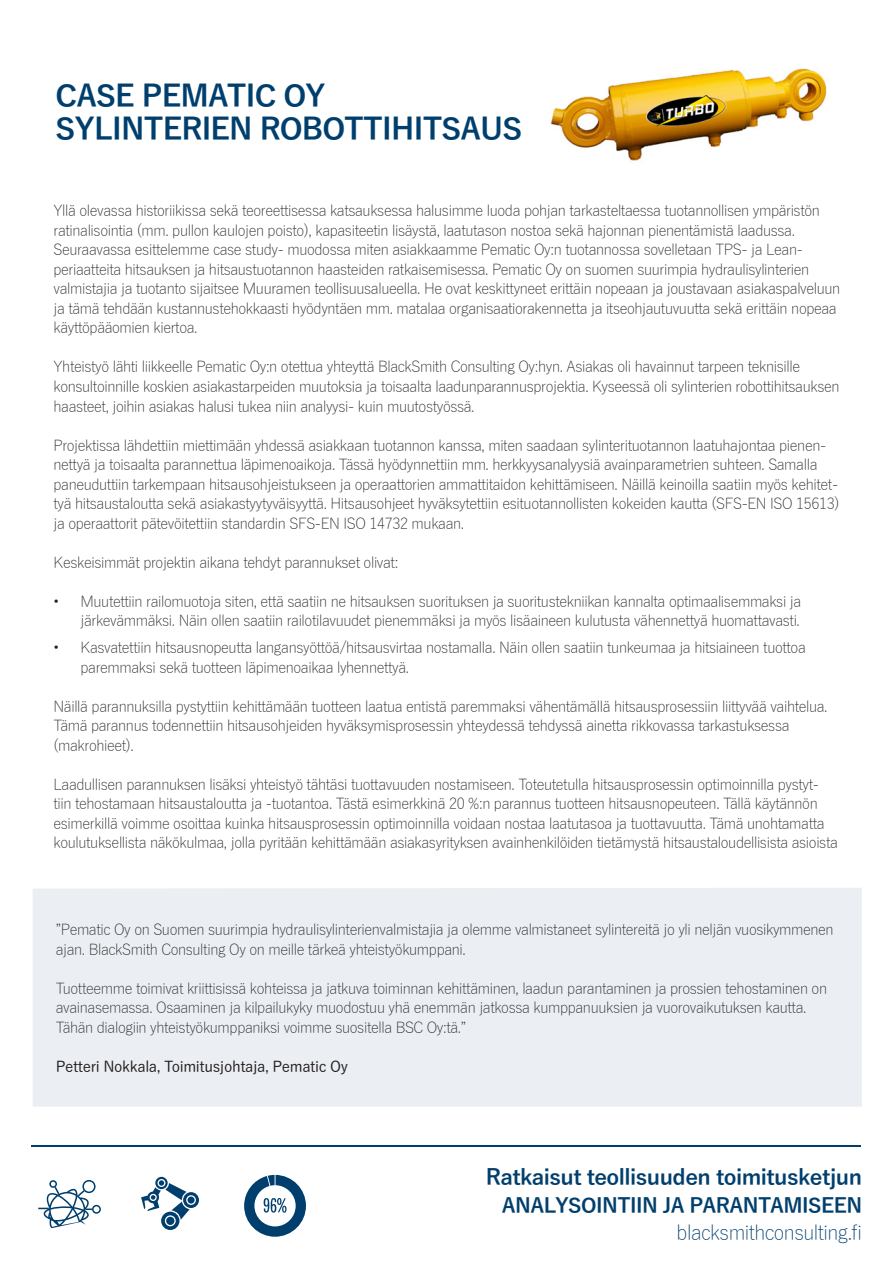
<style>
.page{position:relative;width:893px;height:1263px;background:#fff}
.page>*{position:absolute;margin:0;border:0;box-sizing:border-box;transform-origin:0 0}
.t1{font:700 30px/33px "Yu Gothic";letter-spacing:-.025em;color:#003f6d}
.t2{font:700 21.6px "Yu Gothic";letter-spacing:-.025em;color:#003f6d}
.t3{font:700 20.25px/27px "Yu Gothic";letter-spacing:-.025em;color:#003f6d;text-align:right}
.t4{font:300 15px/19.5px "Yu Gothic";letter-spacing:-.025em;color:#231f20}
.t5{font:500 15px "Yu Gothic";letter-spacing:-.025em;color:#231f20}
.s1{font-weight:300}
</style>
<div class="page">
<div style="left:33px;top:888px;width:829px;height:219px;background:#ebeff3"></div>
<svg style="left:141px;top:1177px;width:58px;height:53px"></svg>
<svg style="left:244px;top:1175px;width:62px;height:62px"></svg>
<svg style="left:38px;top:1180px;width:63px;height:48px"></svg>
<hr style="left:32px;top:1145px;width:829px;height:2px;background:#003f6d">
<img style="left:550px;top:68px;width:277px;height:93px">
<p class="t1" style="left:56px;top:80px;width:468px">CASE PEMATIC OY<br>SYLINTERIEN ROBOTTIHITSAUS</p>
<p class="t4" style="left:54px;top:199px;width:788px">Yllä olevassa historiikissa sekä teoreettisessa katsauksessa halusimme luoda pohjan tarkasteltaessa tuotannollisen ympäristön ratinalisointia (mm. pullon kaulojen poisto), kapasiteetin lisäystä, laatutason nostoa sekä hajonnan pienentämistä laadussa.<br>Seuraavassa esittelemme case study- muodossa miten asiakkaamme Pematic Oy:n tuotannossa sovelletaan TPS- ja Lean&shy;periaatteita hitsauksen ja hitsaustuotannon haasteiden ratkaisemisessa. Pematic Oy on suomen suurimpia hydraulisylinterien valmistajia ja tuotanto sijaitsee Muuramen teollisuusalueella. He ovat keskittyneet erittäin nopeaan ja joustavaan asiakaspalveluun ja tämä tehdään kustannustehokkaasti hyödyntäen mm. matalaa organisaatiorakennetta ja itseohjautuvuutta sekä erittäin nopeaa käyttöpääomien kiertoa.</p>
<p class="t4" style="left:54px;top:355px;width:787px">Yhteistyö lähti liikkeelle Pematic Oy:n otettua yhteyttä BlackSmith Consulting Oy:hyn. Asiakas oli havainnut tarpeen teknisille konsultoinnille koskien asiakastarpeiden muutoksia ja toisaalta laadunparannusprojektia. Kyseessä oli sylinterien robottihitsauksen haasteet, joihin asiakas halusi tukea niin analyysi- kuin muutostyössä.</p>
<p class="t4" style="left:54px;top:433px;width:788px">Projektissa lähdettiin miettimään yhdessä asiakkaan tuotannon kanssa, miten saadaan sylinterituotannon laatuhajontaa pienen&shy;nettyä ja toisaalta parannettua läpimenoaikoja. Tässä hyödynnettiin mm. herkkyysanalyysiä avainparametrien suhteen. Samalla paneuduttiin tarkempaan hitsausohjeistukseen ja operaattorien ammattitaidon kehittämiseen. Näillä keinoilla saatiin myös kehitet&shy;tyä hitsaustaloutta sekä asiakastyytyväisyyttä. Hitsausohjeet hyväksytettiin esituotannollisten kokeiden kautta (SFS-EN ISO 15613) ja operaattorit pätevöitettiin standardin SFS-EN ISO 14732 mukaan.</p>
<p class="t4" style="left:54px;top:550px;width:346px">Keskeisimmät projektin aikana tehdyt parannukset olivat:</p>
<p class="t4" style="left:54px;top:589px;width:749px;text-align:right">• Muutettiin railomuotoja siten, että saatiin ne hitsauksen suorituksen ja suoritustekniikan kannalta optimaalisemmaksi ja järkevämmäksi. Näin ollen saatiin railotilavuudet pienemmäksi ja myös lisäaineen kulutusta vähennettyä huomattavasti.</p>
<p class="t4" style="left:81px;top:636px;width:727px;text-indent:-27px">• Kasvatettiin hitsausnopeutta langansyöttöä/hitsausvirtaa nostamalla. Näin ollen saatiin tunkeumaa ja hitsiaineen tuottoa paremmaksi sekä tuotteen läpimenoaikaa lyhennettyä.</p>
<p class="t4" style="left:54px;top:694px;width:776px">Näillä parannuksilla pystyttiin kehittämään tuotteen laatua entistä paremmaksi vähentämällä hitsausprosessiin liittyvää vaihtelua.<br>Tämä parannus todennettiin hitsausohjeiden hyväksymisprosessin yhteydessä tehdyssä ainetta rikkovassa tarkastuksessa (makrohieet).</p>
<p class="t4" style="left:54px;top:772px;width:786px">Laadullisen parannuksen lisäksi yhteistyö tähtäsi tuottavuuden nostamiseen. Toteutetulla hitsausprosessin optimoinnilla pystyt&shy;tiin tehostamaan hitsaustaloutta ja -tuotantoa. Tästä esimerkkinä 20 %:n parannus tuotteen hitsausnopeuteen. Tällä käytännön esimerkillä voimme osoittaa kuinka hitsausprosessin optimoinnilla voidaan nostaa laatutasoa ja tuottavuutta. Tämä unohtamatta koulutuksellista näkökulmaa, jolla pyritään kehittämään asiakasyrityksen avainhenkilöiden tietämystä hitsaustaloudellisista asioista</p>
<p class="t4" style="left:56px;top:918px;width:779px">”Pematic Oy on Suomen suurimpia hydraulisylinterienvalmistajia ja olemme valmistaneet sylintereitä jo yli neljän vuosikymmenen ajan. BlackSmith Consulting Oy on meille tärkeä yhteistyökumppani.</p>
<p class="t4" style="left:56px;top:976px;width:773px">Tuotteemme toimivat kriittisissä kohteissa ja jatkuva toiminnan kehittäminen, laadun parantaminen ja prossien tehostaminen on avainasemassa. Osaaminen ja kilpailukyky muodostuu yhä enemmän jatkossa kumppanuuksien ja vuorovaikutuksen kautta.<br>Tähän dialogiin yhteistyökumppaniksi voimme suositella BSC Oy:tä.”</p>
<p class="t5" style="left:56px;top:1052px;width:294px">Petteri Nokkala, Toimitusjohtaja, Pematic Oy</p>
<p class="t2" style="left:486px;top:1165px;width:378px">Ratkaisut teollisuuden toimitusketjun</p>
<p class="t3" style="left:502px;top:1192px;width:362px">ANALYSOINTIIN JA PARANTAMISEEN <span class="s1">blacksmithconsulting.fi</span></p>
</div>
